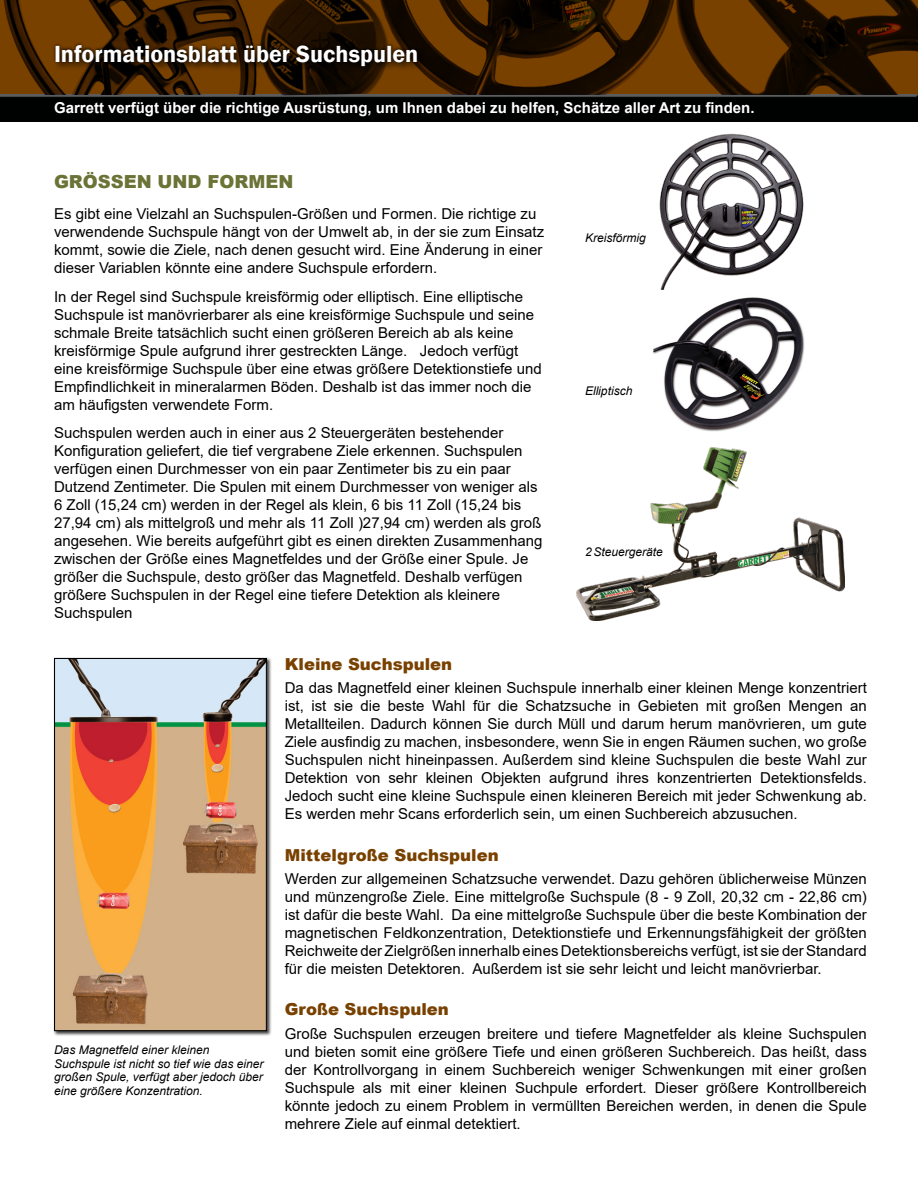
<style>
.page{position:relative;width:918px;height:1188px;background:#fff}
.page>*{position:absolute;margin:0;border:0;box-sizing:border-box;transform-origin:0 0}
.t1{font:600 24px "Franklin Gothic";color:#fff}
.t2{font:900 18px "Arial";color:#6b7336}
.t3{font:900 16.5px "Arial";color:#794100}
.t4{font:15px/18px "Arial";color:#000}
.t5{font:700 15px "Arial";color:#fff}
.t6{font:italic 12px/13.5px "Arial";color:#000}
</style>
<div class="page">
<img style="left:659px;top:133px;width:145px;height:157px">
<img style="left:653px;top:297px;width:152px;height:135px">
<div style="left:53px;top:657px;width:219px;height:379px;background:#000;opacity:.75"></div>
<img style="left:56px;top:660px;width:209px;height:369px">
<div style="left:54px;top:658px;width:213px;height:373px;border:1px solid #000"></div>
<div style="left:0;top:94px;width:918px;height:30px;background:#000"></div>
<img style="left:238px;top:0;width:178px;height:96px">
<img style="left:0;top:0;width:268px;height:94px">
<img style="left:714px;top:0;width:204px;height:94px">
<img style="left:369px;top:0;width:345px;height:94px">
<img style="left:577px;top:447px;width:267px;height:173px">
<div style="left:54px;top:43px;width:373px;height:32px;background:#000;opacity:.75"></div>
<div style="left:52px;top:42px;width:368px;height:26px;background:#000101;opacity:.75"></div>
<h1 class="t1" style="left:54px;top:39px;width:366px">Informationsblatt über Suchspulen</h1>
<p class="t5" style="left:54px;top:97px;width:702px">Garrett verfügt über die richtige Ausrüstung, um Ihnen dabei zu helfen, Schätze aller Art zu finden.</p>
<p class="t2" style="left:54px;top:168px;width:241px">GRÖSSEN UND FORMEN</p>
<p class="t4" style="left:54px;top:204px;width:492px">Es gibt eine Vielzahl an Suchspulen-Größen und Formen. Die richtige zu verwendende Suchspule hängt von der Umwelt ab, in der sie zum Einsatz kommt, sowie die Ziele, nach denen gesucht wird. Eine Änderung in einer dieser Variablen könnte eine andere Suchspule erfordern.</p>
<p class="t4" style="left:54px;top:287px;width:489px">In der Regel sind Suchspule kreisförmig oder elliptisch. Eine elliptische Suchspule ist manövrierbarer als eine kreisförmige Suchspule und seine schmale Breite tatsächlich sucht einen größeren Bereich ab als keine kreisförmige Spule aufgrund ihrer gestreckten Länge. Jedoch verfügt eine kreisförmige Suchspule über eine etwas größere Detektionstiefe und Empfindlichkeit in mineralarmen Böden. Deshalb ist das immer noch die am häufigsten verwendete Form.</p>
<p class="t4" style="left:54px;top:424px;width:490px">Suchspulen werden auch in einer aus 2 Steuergeräten bestehender Konfiguration geliefert, die tief vergrabene Ziele erkennen. Suchspulen verfügen einen Durchmesser von ein paar Zentimeter bis zu ein paar Dutzend Zentimeter. Die Spulen mit einem Durchmesser von weniger als 6 Zoll (15,24 cm) werden in der Regel als klein, 6 bis 11 Zoll (15,24 bis 27,94 cm) als mittelgroß und mehr als 11 Zoll )27,94 cm) werden als groß angesehen. Wie bereits aufgeführt gibt es einen direkten Zusammenhang zwischen der Größe eines Magnetfeldes und der Größe einer Spule. Je größer die Suchspule, desto größer das Magnetfeld. Deshalb verfügen größere Suchspulen in der Regel eine tiefere Detektion als kleinere Suchspulen</p>
<p class="t3" style="left:285px;top:652px;width:169px">Kleine Suchspulen</p>
<p class="t4" style="left:285px;top:679px;width:584px;text-align:justify">Da das Magnetfeld einer kleinen Suchspule innerhalb einer kleinen Menge konzentriert ist, ist sie die beste Wahl für die Schatzsuche in Gebieten mit großen Mengen an Metallteilen. Dadurch können Sie durch Müll und darum herum manövrieren, um gute Ziele ausfindig zu machen, insbesondere, wenn Sie in engen Räumen suchen, wo große Suchspulen nicht hineinpassen. Außerdem sind kleine Suchspulen die beste Wahl zur Detektion von sehr kleinen Objekten aufgrund ihres konzentrierten Detektionsfelds.<br>Jedoch sucht eine kleine Suchspule einen kleineren Bereich mit jeder Schwenkung ab.<br>Es werden mehr Scans erforderlich sein, um einen Suchbereich abzusuchen.</p>
<p class="t3" style="left:285px;top:843px;width:215px">Mittelgroße Suchspulen</p>
<p class="t4" style="left:285px;top:870px;width:584px;text-align:justify">Werden zur allgemeinen Schatzsuche verwendet. Dazu gehören üblicherweise Münzen und münzengroße Ziele. Eine mittelgroße Suchspule (8 - 9 Zoll, 20,32 cm - 22,86 cm) ist dafür die beste Wahl. Da eine mittelgroße Suchspule über die beste Kombination der magnetischen Feldkonzentration, Detektionstiefe und Erkennungsfähigkeit der größten Reichweite der Zielgrößen innerhalb eines Detektionsbereichs verfügt, ist sie der Standard für die meisten Detektoren. Außerdem ist sie sehr leicht und leicht manövrierbar.</p>
<p class="t3" style="left:285px;top:998px;width:166px">Große Suchspulen</p>
<p class="t4" style="left:285px;top:1024px;width:584px;text-align:justify">Große Suchspulen erzeugen breitere und tiefere Magnetfelder als kleine Suchspulen und bieten somit eine größere Tiefe und einen größeren Suchbereich. Das heißt, dass der Kontrollvorgang in einem Suchbereich weniger Schwenkungen mit einer großen Suchspule als mit einer kleinen Suchpule erfordert. Dieser größere Kontrollbereich könnte jedoch zu einem Problem in vermüllten Bereichen werden, in denen die Spule mehrere Ziele auf einmal detektiert.</p>
<p class="t6" style="left:585px;top:231px;width:62px">Kreisförmig</p>
<p class="t6" style="left:585px;top:385px;width:49px">Elliptisch</p>
<p class="t6" style="left:585px;top:546px;width:79px">2 Steuergeräte</p>
<p class="t6" style="left:54px;top:1043px;width:211px">Das Magnetfeld einer kleinen Suchspule ist nicht so tief wie das einer großen Spule, verfügt aber jedoch über eine größere Konzentration.</p>
</div>
